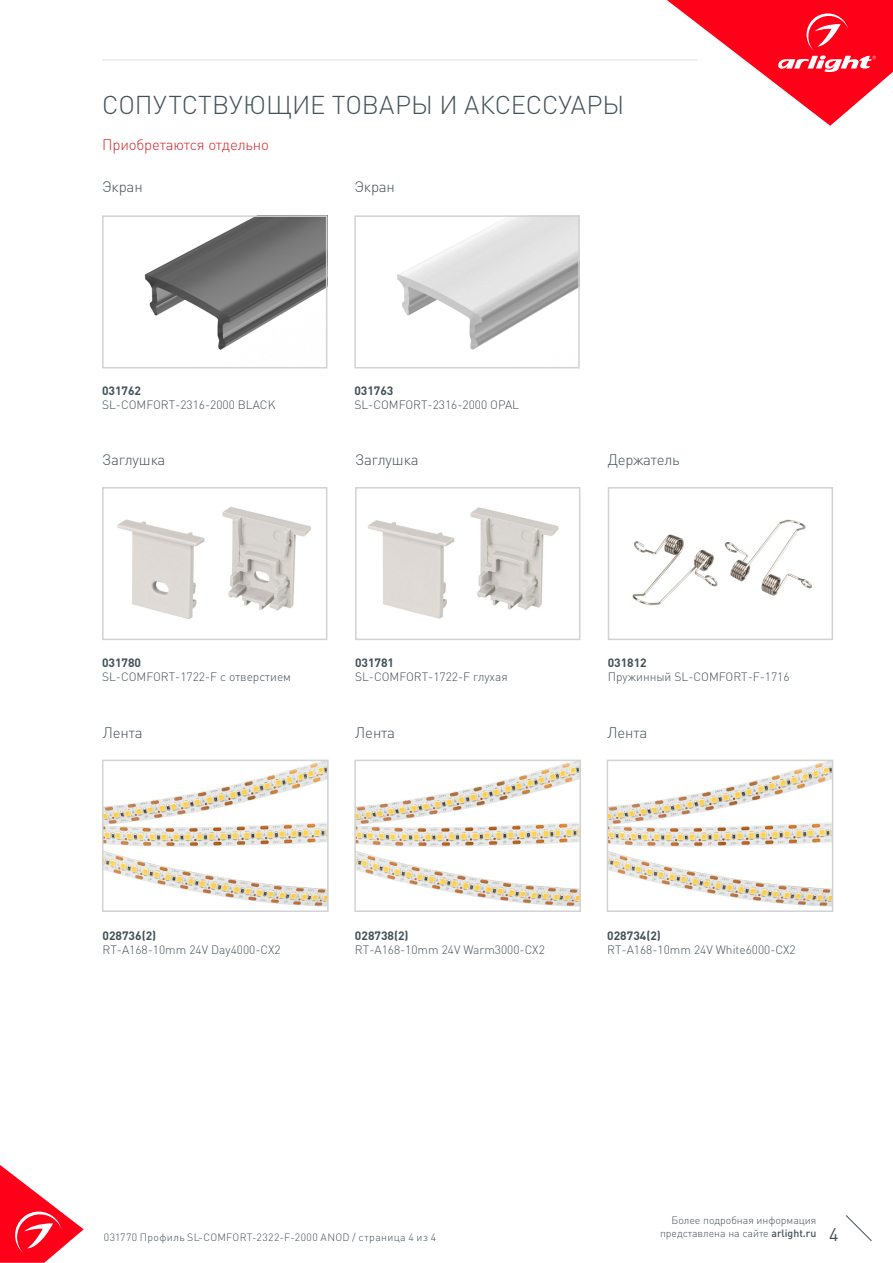
<style>
.page{position:relative;width:893px;height:1263px;background:#fff}
.page>*{position:absolute;margin:0;border:0;box-sizing:border-box;transform-origin:0 0}
.t1{font:300 25.5px "DIN Pro";color:#425159}
.t2{font:18px "DIN Pro";color:#425159}
.t3{font:300 15px "DIN Pro";letter-spacing:-.01em;color:#425159}
.t4{font:300 15px "DIN Pro";letter-spacing:-.01em;color:#d5262a}
.t5{font:300 12px "DIN Pro";color:#425159}
.t6{font:700 12px "DIN Pro";color:#425159}
.t7{font:300 10.5px "DIN Pro";color:#425159}
.t8{font:300 10.5px "DIN Pro";letter-spacing:.035em;color:#425159}
.s1{font-weight:500}
</style>
<div class="page">
<svg style="left:0;top:1165px;width:84px;height:98px"></svg>
<svg style="left:845px;top:1215px;width:27px;height:26px"></svg>
<svg style="left:667px;top:0;width:226px;height:126px"></svg>
<hr style="left:102px;top:60px;width:595px;height:1px;background:#dcdddf">
<img style="left:144px;top:218px;width:180px;height:132px">
<div style="left:102px;top:215px;width:225px;height:153px;border:2px solid #d1d2d4"></div>
<img style="left:397px;top:218px;width:180px;height:132px">
<div style="left:354px;top:215px;width:226px;height:153px;border:2px solid #d1d2d4"></div>
<img style="left:117px;top:507px;width:194px;height:112px">
<div style="left:102px;top:487px;width:225px;height:153px;border:2px solid #d1d2d4"></div>
<img style="left:368px;top:507px;width:191px;height:112px">
<div style="left:355px;top:487px;width:225px;height:153px;border:2px solid #d1d2d4"></div>
<img style="left:632px;top:519px;width:181px;height:87px">
<div style="left:608px;top:487px;width:225px;height:153px;border:2px solid #d1d2d4"></div>
<img style="left:105px;top:763px;width:221px;height:144px">
<div style="left:102px;top:760px;width:227px;height:152px;border:2px solid #d1d2d4"></div>
<img style="left:357px;top:763px;width:221px;height:144px">
<div style="left:354px;top:760px;width:227px;height:152px;border:2px solid #d1d2d4"></div>
<img style="left:610px;top:763px;width:220px;height:144px">
<div style="left:607px;top:760px;width:226px;height:152px;border:2px solid #d1d2d4"></div>
<p class="t1" style="left:102px;top:87px;width:524px">СОПУТСТВУЮЩИЕ ТОВАРЫ И АКСЕССУАРЫ</p>
<p class="t4" style="left:102px;top:134px;width:168px">Приобретаются отдельно</p>
<p class="t3" style="left:102px;top:177px;width:42px">Экран</p>
<p class="t3" style="left:354px;top:177px;width:42px">Экран</p>
<p class="t6" style="left:102px;top:382px;width:41px">031762</p>
<p class="t5" style="left:102px;top:397px;width:175px">SL-COMFORT-2316-2000 BLACK</p>
<p class="t6" style="left:354px;top:382px;width:41px">031763</p>
<p class="t5" style="left:354px;top:397px;width:166px">SL-COMFORT-2316-2000 OPAL</p>
<p class="t3" style="left:102px;top:449px;width:65px">Заглушка</p>
<p class="t3" style="left:608px;top:449px;width:73px">Держатель</p>
<p class="t3" style="left:355px;top:449px;width:65px">Заглушка</p>
<p class="t6" style="left:102px;top:654px;width:41px">031780</p>
<p class="t5" style="left:102px;top:669px;width:190px">SL-COMFORT-1722-F c отверстием</p>
<p class="t3" style="left:103px;top:722px;width:41px">Лента</p>
<p class="t6" style="left:355px;top:654px;width:41px">031781</p>
<p class="t5" style="left:355px;top:669px;width:154px">SL-COMFORT-1722-F глухая</p>
<p class="t3" style="left:355px;top:722px;width:41px">Лента</p>
<p class="t6" style="left:608px;top:654px;width:41px">031812</p>
<p class="t5" style="left:608px;top:669px;width:183px">Пружинный SL-COMFORT-F-1716</p>
<p class="t3" style="left:608px;top:722px;width:41px">Лента</p>
<p class="t6" style="left:103px;top:927px;width:55px">028736(2)</p>
<p class="t5" style="left:103px;top:942px;width:180px">RT-A168-10mm 24V Day4000-CX2</p>
<p class="t6" style="left:355px;top:927px;width:55px">028738(2)</p>
<p class="t5" style="left:355px;top:942px;width:191px">RT-A168-10mm 24V Warm3000-CX2</p>
<p class="t6" style="left:607px;top:927px;width:55px">028734(2)</p>
<p class="t5" style="left:607px;top:942px;width:190px">RT-A168-10mm 24V White6000-CX2</p>
<p class="t7" style="left:672px;top:1213px;width:146px">Более подробная информация</p>
<p class="t7" style="left:660px;top:1226px;width:158px">представлена на сайте <span class="s1">arlight.ru</span></p>
<p class="t8" style="left:104px;top:1230px;width:334px">031770 Профиль SL-COMFORT-2322-F-2000 ANOD / страница 4 из 4</p>
<h2 class="t2" style="left:829px;top:1222px;width:11px">4</h2>
</div>
